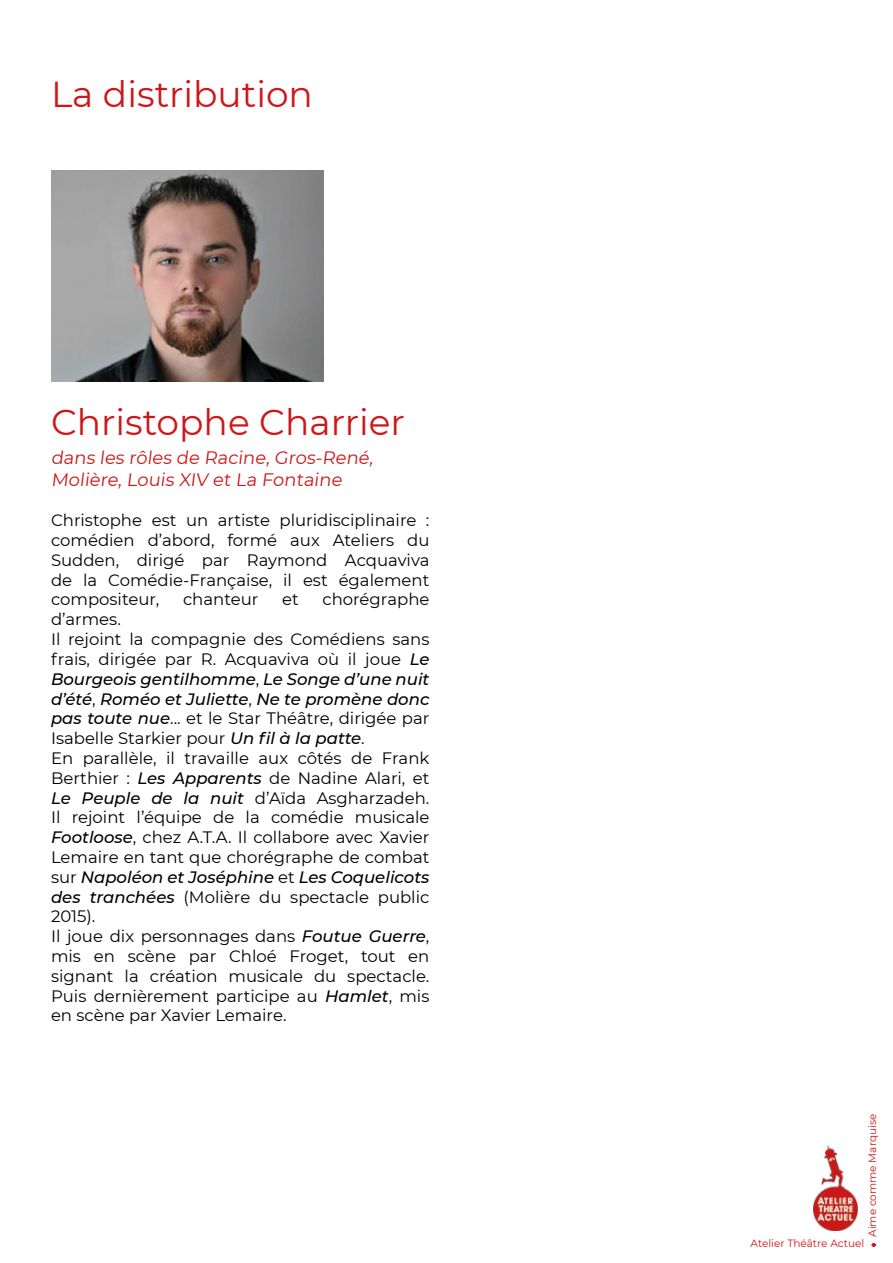
<style>
.page{position:relative;width:893px;height:1263px;background:#fff}
.page>*{position:absolute;margin:0;border:0;box-sizing:border-box;transform-origin:0 0}
.t1{font:36px "Montserrat";color:#cd1719}
.t2{font:18px/21.6px "Montserrat";color:#cd1719}
.t3{font:16.5px/19.8px "Montserrat";color:#000;text-align:justify}
.t4{font:10.5px "Montserrat";color:#cd1719}
.s1{font-weight:500;font-style:italic}
</style>
<div class="page">
<img style="left:813px;top:1145px;width:44px;height:85px">
<svg style="left:871px;top:1243px;width:5px;height:4px"></svg>
<img style="left:51px;top:170px;width:272px;height:212px">
<h1 class="t1" style="left:51px;top:70px;width:263px">La distribution</h1>
<h1 class="t1" style="left:51px;top:397px;width:355px">Christophe Charrier</h1>
<p class="t2" style="left:51px;top:446px;width:326px">dans les rôles de Racine, Gros-René,<br>Molière, Louis XIV et La Fontaine</p>
<p class="t3" style="left:51px;top:510px;width:380px">Christophe est un artiste pluridisciplinaire : comédien d’abord, formé aux Ateliers du Sudden, dirigé par Raymond Acquaviva de la Comédie-Française, il est également compositeur,</p>
<p class="t3" style="left:183px;top:589px;width:77px">chanteur</p>
<p class="t3" style="left:282px;top:589px;width:18px">et</p>
<p class="t3" style="left:323px;top:589px;width:108px">chorégraphe</p>
<p class="t3" style="left:51px;top:609px;width:380px;text-align:left">d’armes.<br>Il rejoint la compagnie des Comédiens sans frais, dirigée par R. Acquaviva où il joue <span class="s1">Le Bourgeois gentilhomme</span>, <span class="s1">Le Songe d’une nuit d’été</span>, <span class="s1">Roméo et Juliette</span>, <span class="s1">Ne te promène donc pas toute nue</span>... et le Star Théâtre, dirigée par Isabelle Starkier pour <span class="s1">Un fil à la patte</span>.<br>En parallèle, il travaille aux côtés de Frank Berthier : <span class="s1">Les Apparents</span> de Nadine Alari, et <span class="s1">Le Peuple de la nuit</span> d’Aïda Asgharzadeh.<br>Il rejoint l’équipe de la comédie musicale <span class="s1">Footloose</span>, chez A.T.A. Il collabore avec Xavier Lemaire en tant que chorégraphe de combat sur <span class="s1">Napoléon et Joséphine</span> et <span class="s1">Les Coquelicots des tranchées</span> (Molière du spectacle public 2015).<br>Il joue dix personnages dans <span class="s1">Foutue Guerre</span>, mis en scène par Chloé Froget, tout en signant la création musicale du spectacle.<br>Puis dernièrement participe au <span class="s1">Hamlet</span>, mis en scène par Xavier Lemaire.</p>
<p class="t4" style="left:865px;top:1237px;width:125px;rotate:-90deg">Aime comme Marquise</p>
<p class="t4" style="left:750px;top:1236px;width:115px">Atelier Théâtre Actuel</p>
</div>
